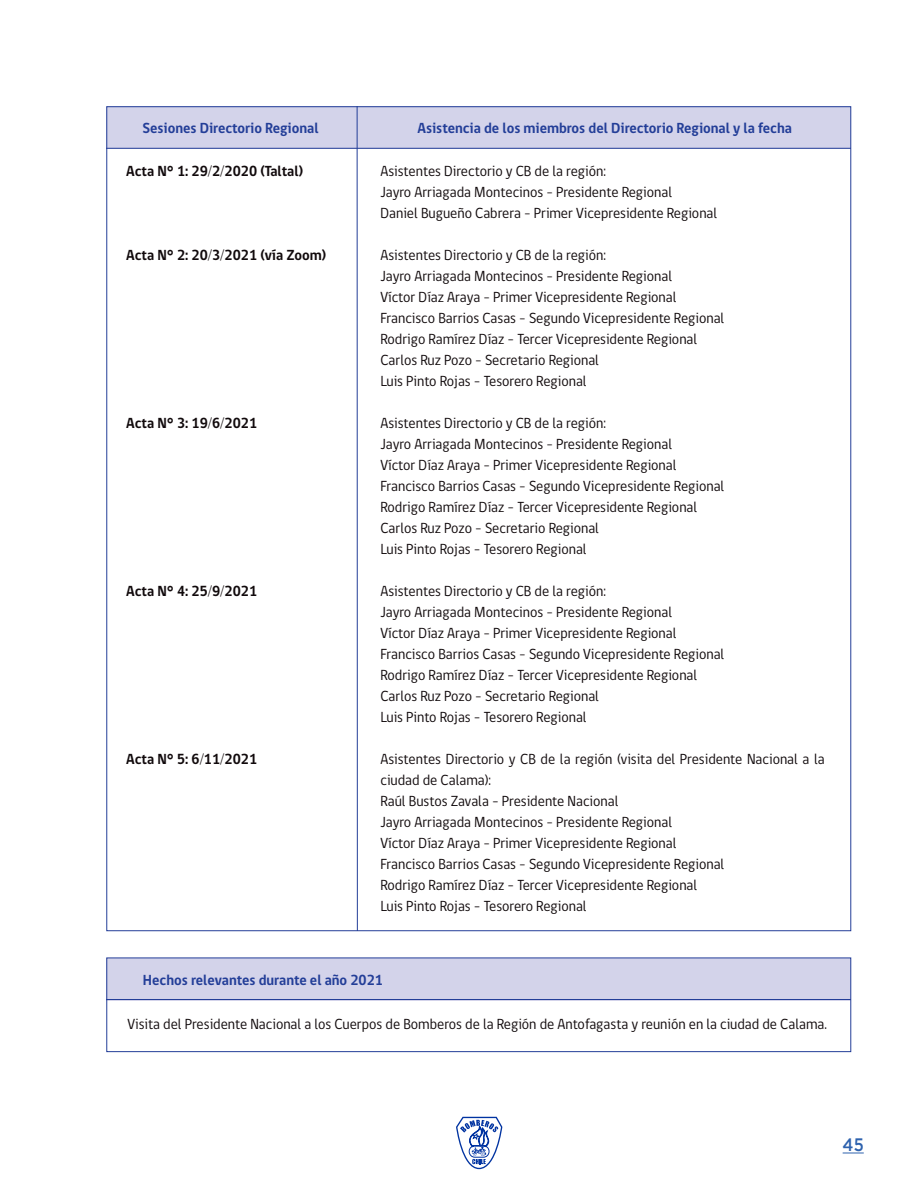
<style>
.page{position:relative;width:915px;height:1191px;background:#fff}
.page>*{position:absolute;margin:0;border:0;box-sizing:border-box;transform-origin:0 0}
.t1{font:500 18px "Gotham";color:#2e62ae;scale:.9 1}
.t2{font:15px/21px "gob CL";color:#110a0c;scale:.95 1}
.t3{font:700 15px "gob CL";color:#233e98;scale:.95 1}
.t4{font:700 15px "gob CL";color:#110a0c;scale:.95 1}
</style>
<div class="page">
<div style="left:107px;top:107px;width:743px;height:42px;background:#d3d3ea"></div>
<hr style="left:107px;top:148px;width:743px;height:1px;background:#233e98">
<hr style="left:356px;top:107px;width:1px;height:823px;background:#233e98">
<div style="left:107px;top:958px;width:743px;height:42px;background:#d3d3ea"></div>
<hr style="left:107px;top:999px;width:743px;height:1px;background:#233e98">
<div style="left:106px;top:957px;width:744px;height:95px;border:1px solid #233e98"></div>
<svg style="left:842px;top:1152px;width:21px;height:1px"></svg>
<svg style="left:456px;top:1116px;width:47px;height:53px"></svg>
<p class="t3" style="left:142px;top:118px;width:187px">Sesiones Directorio Regional</p>
<p class="t3" style="left:417px;top:118px;width:395px">Asistencia de los miembros del Directorio Regional y la fecha</p>
<p class="t2" style="left:380px;top:160px;width:239px">Asistentes Directorio y CB de la región:</p>
<p class="t2" style="left:380px;top:181px;width:308px">Jayro Arriagada Montecinos - Presidente Regional</p>
<p class="t2" style="left:380px;top:202px;width:356px">Daniel Bugueño Cabrera - Primer Vicepresidente Regional</p>
<p class="t2" style="left:380px;top:244px;width:239px">Asistentes Directorio y CB de la región:</p>
<p class="t2" style="left:380px;top:265px;width:308px">Jayro Arriagada Montecinos - Presidente Regional</p>
<p class="t2" style="left:380px;top:286px;width:313px">Víctor Díaz Araya - Primer Vicepresidente Regional</p>
<p class="t2" style="left:380px;top:307px;width:363px">Francisco Barrios Casas - Segundo Vicepresidente Regional</p>
<p class="t2" style="left:380px;top:328px;width:335px">Rodrigo Ramírez Díaz – Tercer Vicepresidente Regional</p>
<p class="t2" style="left:380px;top:349px;width:231px">Carlos Ruz Pozo - Secretario Regional</p>
<p class="t2" style="left:380px;top:370px;width:218px">Luis Pinto Rojas – Tesorero Regional</p>
<p class="t2" style="left:380px;top:412px;width:239px">Asistentes Directorio y CB de la región:</p>
<p class="t2" style="left:380px;top:433px;width:308px">Jayro Arriagada Montecinos - Presidente Regional</p>
<p class="t2" style="left:380px;top:454px;width:313px">Víctor Díaz Araya - Primer Vicepresidente Regional</p>
<p class="t2" style="left:380px;top:475px;width:363px">Francisco Barrios Casas - Segundo Vicepresidente Regional</p>
<p class="t2" style="left:380px;top:496px;width:335px">Rodrigo Ramírez Díaz – Tercer Vicepresidente Regional</p>
<p class="t2" style="left:380px;top:517px;width:231px">Carlos Ruz Pozo - Secretario Regional</p>
<p class="t2" style="left:380px;top:538px;width:218px">Luis Pinto Rojas – Tesorero Regional</p>
<p class="t2" style="left:380px;top:580px;width:239px">Asistentes Directorio y CB de la región:</p>
<p class="t2" style="left:380px;top:601px;width:308px">Jayro Arriagada Montecinos - Presidente Regional</p>
<p class="t2" style="left:380px;top:622px;width:313px">Víctor Díaz Araya - Primer Vicepresidente Regional</p>
<p class="t2" style="left:380px;top:643px;width:363px">Francisco Barrios Casas - Segundo Vicepresidente Regional</p>
<p class="t2" style="left:380px;top:664px;width:335px">Rodrigo Ramírez Díaz – Tercer Vicepresidente Regional</p>
<p class="t2" style="left:380px;top:685px;width:231px">Carlos Ruz Pozo - Secretario Regional</p>
<p class="t2" style="left:380px;top:706px;width:218px">Luis Pinto Rojas – Tesorero Regional</p>
<p class="t2" style="left:380px;top:748px;width:469px">Asistentes Directorio y CB de la región (visita del Presidente Nacional a la ciudad de Calama):</p>
<p class="t2" style="left:380px;top:790px;width:252px">Raúl Bustos Zavala – Presidente Nacional</p>
<p class="t2" style="left:380px;top:811px;width:308px">Jayro Arriagada Montecinos - Presidente Regional</p>
<p class="t2" style="left:380px;top:832px;width:313px">Víctor Díaz Araya - Primer Vicepresidente Regional</p>
<p class="t2" style="left:380px;top:853px;width:363px">Francisco Barrios Casas - Segundo Vicepresidente Regional</p>
<p class="t2" style="left:380px;top:874px;width:335px">Rodrigo Ramírez Díaz – Tercer Vicepresidente Regional</p>
<p class="t2" style="left:380px;top:895px;width:218px">Luis Pinto Rojas – Tesorero Regional</p>
<p class="t4" style="left:126px;top:160px;width:188px">Acta N° 1: 29/2/2020 (Taltal)</p>
<p class="t4" style="left:126px;top:244px;width:212px">Acta N° 2: 20/3/2021 (vía Zoom)</p>
<p class="t4" style="left:126px;top:412px;width:139px">Acta N° 3: 19/6/2021</p>
<p class="t4" style="left:126px;top:580px;width:139px">Acta N° 4: 25/9/2021</p>
<p class="t4" style="left:126px;top:748px;width:139px">Acta N° 5: 6/11/2021</p>
<p class="t3" style="left:143px;top:969px;width:254px">Hechos relevantes durante el año 2021</p>
<p class="t2" style="left:127px;top:1013px;width:737px">Visita del Presidente Nacional a los Cuerpos de Bomberos de la Región de Antofagasta y reunión en la ciudad de Calama.</p>
<p class="t1" style="left:842px;top:1134px;width:25px">45</p>
</div>
